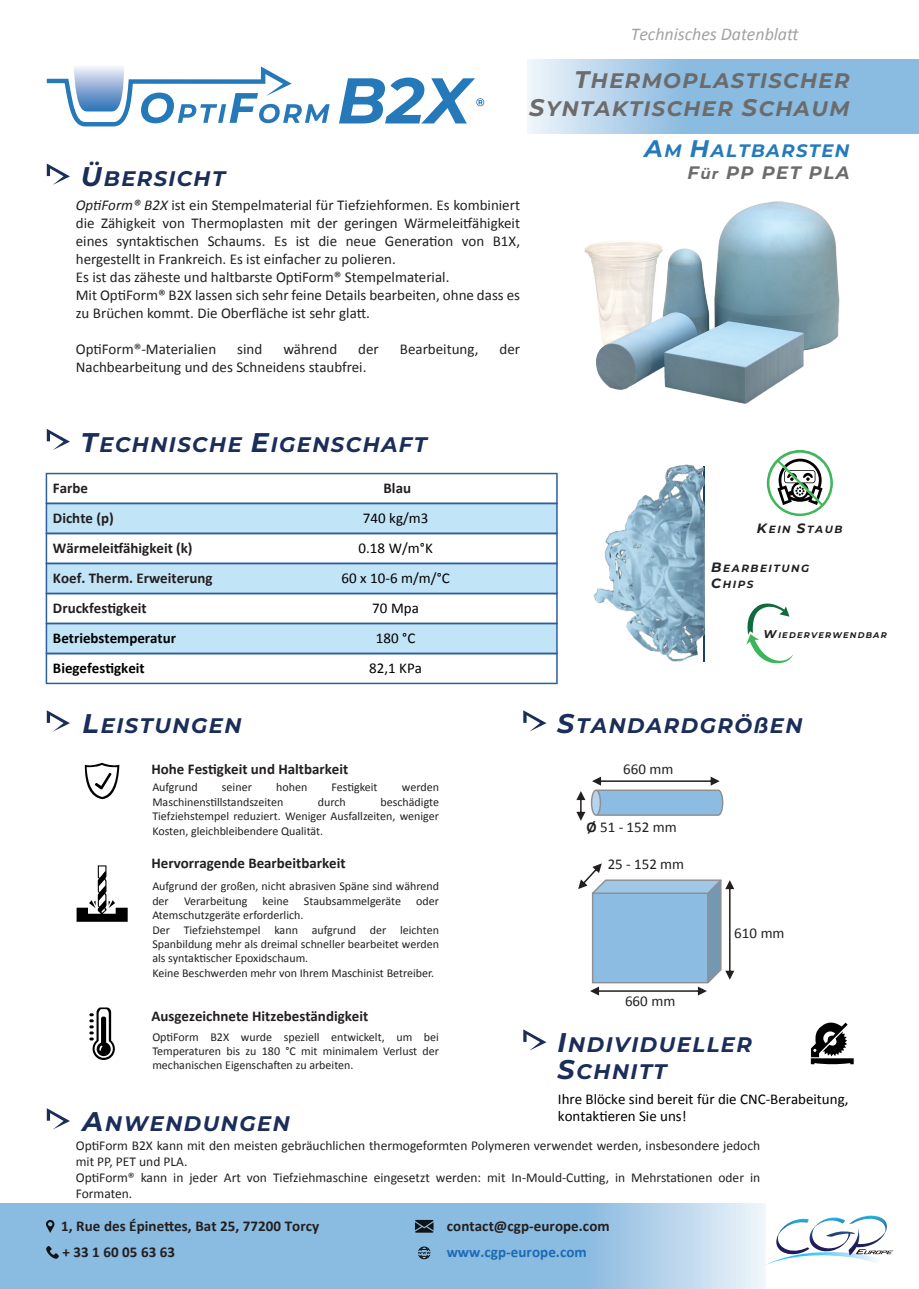
<style>
.page{position:relative;width:919px;height:1289px;background:#fff}
.page>*{position:absolute;margin:0;border:0;box-sizing:border-box;transform-origin:0 0}
.t1{font:italic 700 64.5px "Montserrat";color:#2579b9}
.t2{font:italic 700 21px/27px "Montserrat";letter-spacing:.07em;color:#1b2e5a}
.t3{font:italic 700 21px/28.8px "Montserrat";letter-spacing:.07em;color:#6c6b6c;text-align:right}
.t4{font:italic 700 18px/21.6px "Montserrat";letter-spacing:.08em;color:#247abb;text-align:right}
.t5{font:italic 18px "Calibri";letter-spacing:-.005em;color:#a2a2a3}
.t6{font:15px/18px "Calibri";color:#231f20}
.t7{font:700 15px/30px "Calibri";color:#231f20}
.t8{font:15px/30.2px "Calibri";color:#000001}
.t9{font:700 15px/30px "Calibri";color:#000001}
.t10{font:700 15px "Calibri";letter-spacing:.005em;color:#1b6ab4}
.t11{font:13.5px/16.2px "Calibri";color:#231f20}
.t12{font:12px/14.4px "Calibri";color:#231f20;text-align:justify}
.t13{font:italic 700 10.5px/16.2px "Montserrat";letter-spacing:.145em;color:#231f20}
.t14{font:italic 700 8.25px "Montserrat";letter-spacing:.145em;color:#231f20}
.s1{font-size:27px}
.s2{font-style:italic}
.s3{font-size:24px}
.s4{color:#6c6b6d}
.s5{font-size:15px;color:#6c6b6d}
.s6{font-size:13.5px}
.s7{font-size:11.25px}
.s8{font-weight:700}
</style>
<div class="page">
<svg style="left:0;top:1203px;width:765px;height:85px;background:#96c1e3"></svg>
<svg style="left:765px;top:1215px;width:128px;height:49px"></svg>
<svg style="left:418px;top:1246px;width:12px;height:13px"></svg>
<svg style="left:415px;top:1219px;width:18px;height:13px"></svg>
<svg style="left:46px;top:1219px;width:8px;height:13px"></svg>
<svg style="left:45px;top:1245px;width:14px;height:14px"></svg>
<svg style="left:47px;top:1108px;width:23px;height:21px"></svg>
<svg style="left:523px;top:1029px;width:23px;height:21px"></svg>
<svg style="left:810px;top:1022px;width:43px;height:42px"></svg>
<svg style="left:523px;top:710px;width:23px;height:21px"></svg>
<svg style="left:576px;top:776px;width:147px;height:44px"></svg>
<svg style="left:578px;top:863px;width:156px;height:132px"></svg>
<svg style="left:47px;top:710px;width:23px;height:21px"></svg>
<svg style="left:89px;top:1007px;width:26px;height:52px"></svg>
<svg style="left:77px;top:865px;width:51px;height:56px"></svg>
<svg style="left:85px;top:762px;width:34px;height:37px"></svg>
<svg style="left:47px;top:429px;width:23px;height:21px"></svg>
<svg style="left:766px;top:450px;width:66px;height:66px"></svg>
<hr style="left:703px;top:466px;width:2px;height:196px;background:#183d68">
<img style="left:593px;top:464px;width:111px;height:197px">
<svg style="left:746px;top:603px;width:47px;height:61px"></svg>
<svg style="left:46px;top:473px;width:511px;height:211px"></svg>
<img style="left:584px;top:201px;width:256px;height:203px">
<svg style="left:47px;top:163px;width:23px;height:22px"></svg>
<svg style="left:527px;top:59px;width:391px;height:74px;background:#9ec6e5"></svg>
<svg style="left:476px;top:98px;width:8px;height:8px"></svg>
<svg style="left:47px;top:66px;width:282px;height:60px"></svg>
<h1 class="t1" style="left:337px;top:58px;width:135px">B2X</h1>
<h2 class="t2" style="left:81px;top:165px;width:146px"><span class="s1">Ü</span>BERSICHT</h2>
<p class="t6" style="left:76px;top:195px;width:446px"><span class="s2">OptiForm® B2X</span> ist ein Stempelmaterial für Tiefziehformen. Es kombiniert die Zähigkeit von Thermoplasten mit der geringen Wärmeleitfähigkeit eines syntaktischen Schaums. Es ist die neue Generation von B1X, hergestellt in Frankreich. Es ist einfacher zu polieren.<br>Es ist das zäheste und haltbarste OptiForm® Stempelmaterial.<br>Mit OptiForm® B2X lassen sich sehr feine Details bearbeiten, ohne dass es zu Brüchen kommt. Die Oberfläche ist sehr glatt.</p>
<p class="t6" style="left:76px;top:339px;width:142px">OptiForm®-Materialien</p>
<p class="t6" style="left:237px;top:339px;width:27px">sind</p>
<p class="t6" style="left:283px;top:339px;width:55px">während</p>
<p class="t6" style="left:358px;top:339px;width:22px">der</p>
<p class="t6" style="left:400px;top:339px;width:80px">Bearbeitung,</p>
<p class="t6" style="left:499px;top:339px;width:22px">der</p>
<p class="t6" style="left:76px;top:357px;width:292px">Nachbearbeitung und des Schneidens staubfrei.</p>
<h3 class="t5" style="left:630px;top:22px;width:169px">Technisches Datenblatt</h3>
<h2 class="t3" style="left:529px;top:65px;width:322px"><span class="s3">T</span>HERMOPLASTISCHER<br><span class="s3">S</span>YNTAKTISCHER <span class="s3">S</span>CHAUM</h2>
<h3 class="t4" style="left:644px;top:139px;width:206px"><span class="s3">A</span>M <span class="s3">H</span>ALTBARSTEN<br><span class="s4">F</span><span class="s5">ür</span> <span class="s4">PP PET PLA</span></h3>
<h2 class="t2" style="left:81px;top:430px;width:347px"><span class="s1">T</span>ECHNISCHE <span class="s1">E</span>IGENSCHAFT</h2>
<p class="t7" style="left:53px;top:472px;width:161px">Farbe<br>Dichte (p)<br>Wärmeleitfähigkeit (k)<br>Koef. Therm. Erweiterung<br>Druckfestigkeit</p>
<p class="t9" style="left:53px;top:622px;width:125px">Betriebstemperatur<br>Biegefestigkeit</p>
<h2 class="t2" style="left:82px;top:711px;width:160px"><span class="s1">L</span>EISTUNGEN</h2>
<p class="t7" style="left:383px;top:472px;width:29px">Blau</p>
<p class="t8" style="left:341px;top:502px;width:110px;text-align:center">740 kg/m3<br>0.18 W/m°K<br>60 x 10-6 m/m/°C<br>70 Mpa<br>180 °C<br>82,1 KPa</p>
<p class="t7" style="left:151px;top:754px;width:198px">Hohe Festigkeit und Haltbarkeit</p>
<p class="t12" style="left:152px;top:779px;width:47px">Aufgrund</p>
<p class="t12" style="left:222px;top:779px;width:31px">seiner</p>
<p class="t12" style="left:276px;top:779px;width:33px">hohen</p>
<p class="t12" style="left:331px;top:779px;width:48px">Festigkeit</p>
<p class="t12" style="left:402px;top:779px;width:39px">werden</p>
<p class="t12" style="left:152px;top:794px;width:132px">Maschinenstillstandszeiten</p>
<p class="t12" style="left:318px;top:794px;width:29px">durch</p>
<p class="t12" style="left:152px;top:794px;width:288px;text-indent:228px">beschädigte Tiefziehstempel reduziert. Weniger Ausfallzeiten, weniger Kosten, gleichbleibendere Qualität.</p>
<p class="t7" style="left:151px;top:847px;width:196px">Hervorragende Bearbeitbarkeit</p>
<p class="t12" style="left:152px;top:878px;width:288px">Aufgrund der großen, nicht abrasiven Späne sind während der</p>
<p class="t12" style="left:184px;top:893px;width:65px">Verarbeitung</p>
<p class="t12" style="left:262px;top:893px;width:28px">keine</p>
<p class="t12" style="left:304px;top:893px;width:98px">Staubsammelgeräte</p>
<p class="t12" style="left:416px;top:893px;width:24px">oder</p>
<p class="t12" style="left:152px;top:907px;width:288px;text-align:left">Atemschutzgeräte erforderlich.<br>Der Tiefziehstempel kann aufgrund der leichten Spanbildung mehr als dreimal schneller bearbeitet werden als syntaktischer Epoxidschaum.<br>Keine Beschwerden mehr von Ihrem Maschinist Betreiber.</p>
<p class="t13" style="left:756px;top:521px;width:87px"><span class="s6">K</span>EIN <span class="s6">S</span>TAUB</p>
<p class="t13" style="left:711px;top:560px;width:100px"><span class="s6">B</span>EARBEITUNG<br><span class="s6">C</span>HIPS</p>
<p class="t14" style="left:763px;top:629px;width:125px"><span class="s7">W</span>IEDERVERWENDBAR</p>
<h2 class="t2" style="left:557px;top:711px;width:247px"><span class="s1">S</span>TANDARDGRÖßEN</h2>
<p class="t6" style="left:623px;top:759px;width:52px">660 mm</p>
<p class="t6" style="left:586px;top:817px;width:92px"><span class="s8">Ø</span> 51 - 152 mm</p>
<p class="t6" style="left:607px;top:854px;width:78px">25 - 152 mm</p>
<p class="t6" style="left:625px;top:991px;width:52px">660 mm</p>
<p class="t6" style="left:734px;top:923px;width:52px">610 mm</p>
<p class="t7" style="left:151px;top:1000px;width:218px">Ausgezeichnete Hitzebeständigkeit</p>
<p class="t12" style="left:152px;top:1028px;width:288px">OptiForm B2X wurde speziell entwickelt, um bei Temperaturen bis zu 180 °C mit minimalem Verlust der mechanischen Eigenschaften zu arbeiten.</p>
<h2 class="t2" style="left:557px;top:1030px;width:196px"><span class="s1">I</span>NDIVIDUELLER<br><span class="s1">S</span>CHNITT</h2>
<p class="t8" style="left:558px;top:1088px;width:292px;line-height:18px">Ihre Blöcke sind bereit für die CNC-Berabeitung, kontaktieren Sie uns!</p>
<h2 class="t2" style="left:82px;top:1109px;width:209px"><span class="s1">A</span>NWENDUNGEN</h2>
<p class="t11" style="left:76px;top:1136px;width:686px">OptiForm B2X kann mit den meisten gebräuchlichen thermogeformten Polymeren verwendet werden, insbesondere jedoch mit PP, PET und PLA.<br>OptiForm® kann in jeder Art von Tiefziehmaschine eingesetzt werden: mit In-Mould-Cutting, in Mehrstationen oder in Formaten.</p>
<p class="t7" style="left:61px;top:1210px;width:260px">1, Rue des Épinettes, Bat 25, 77200 Torcy</p>
<p class="t7" style="left:447px;top:1210px;width:164px">contact@cgp-europe.com</p>
<p class="t7" style="left:62px;top:1236px;width:114px">+ 33 1 60 05 63 63</p>
<p class="t10" style="left:446px;top:1241px;width:141px">www.cgp-europe.com</p>
</div>
